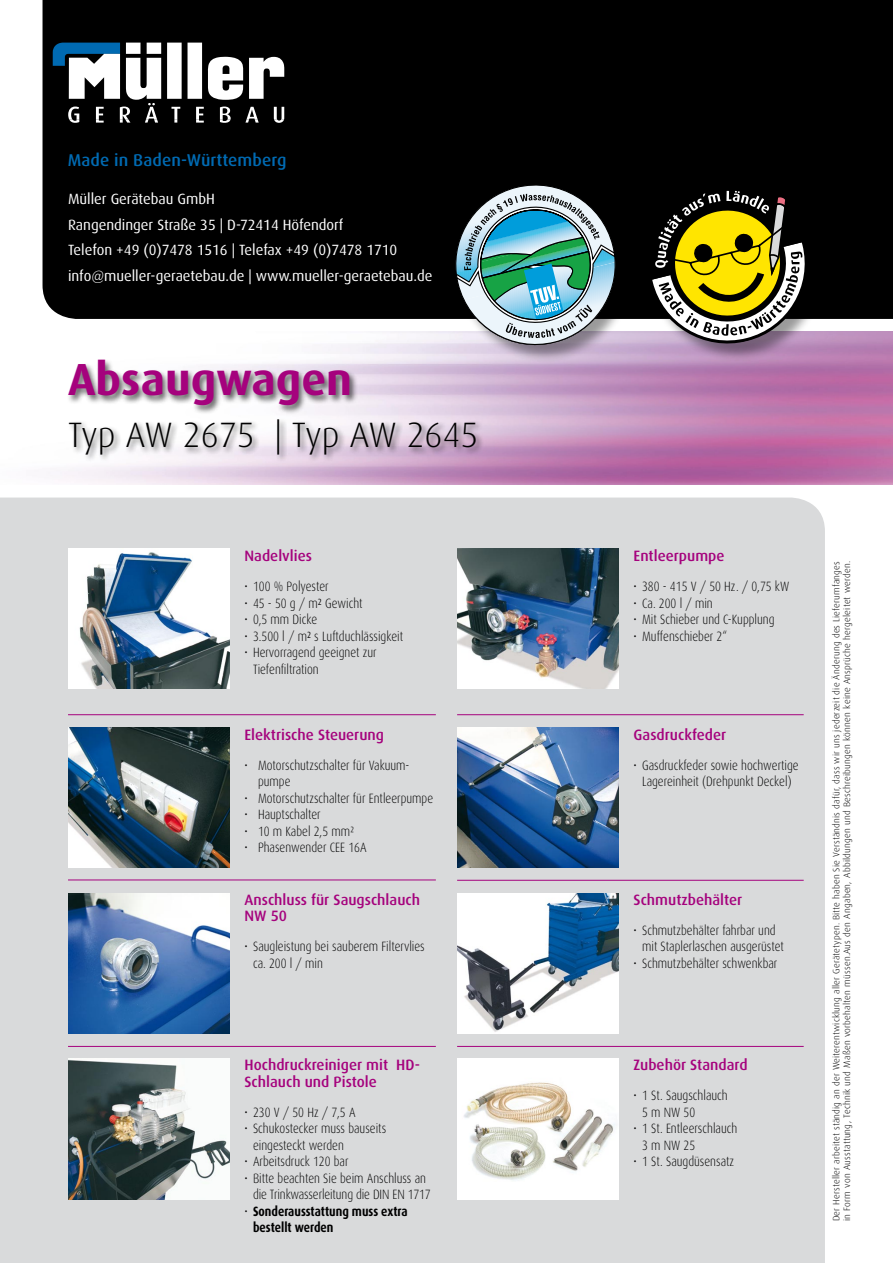
<style>
.page{position:relative;width:893px;height:1263px;background:#fff}
.page>*{position:absolute;margin:0;border:0;box-sizing:border-box;transform-origin:0 0}
.t1{font:700 45px "Dax";color:#a5027d}
.t2{font:300 35.25px "Dax";color:#000}
.t3{font:500 17.1px "Dax";letter-spacing:.005em;color:#006ab2}
.t4{font:500 15px/16.5px "Dax";color:#a5027d}
.t5{font:14.85px/25.5px "Dax";color:#fff}
.t6{font:300 13.5px/16.5px "Dax";color:#000;scale:.85 1}
.t7{font:700 13.5px/16.5px "Dax";color:#000;scale:.85 1}
.t8{font:300 9.3px/10.5px "Dax";letter-spacing:.02em;color:#000}
.s1{font-weight:300}
</style>
<div class="page">
<div style="left:43px;top:0;width:850px;height:319px;background:#000"></div>
<div style="left:0;top:497px;width:825px;height:766px;background:#d9dadb"></div>
<img style="left:60px;top:332px;width:833px;height:153px">
<div style="left:67px;top:359px;width:417px;height:104px;background:#000;opacity:.6"></div>
<div style="left:647px;top:183px;width:178px;height:178px;background:#000;opacity:.4"></div>
<svg style="left:641px;top:173px;width:177px;height:181px;background:#716839"></svg>
<svg style="left:53px;top:43px;width:231px;height:80px"></svg>
<img style="left:68px;top:893px;width:162px;height:140px">
<img style="left:68px;top:1059px;width:162px;height:140px">
<img style="left:68px;top:727px;width:162px;height:140px">
<img style="left:457px;top:893px;width:162px;height:140px">
<img style="left:457px;top:1059px;width:162px;height:140px">
<img style="left:68px;top:549px;width:162px;height:140px">
<img style="left:457px;top:549px;width:162px;height:140px">
<img style="left:457px;top:727px;width:162px;height:140px">
<hr style="left:68px;top:880px;width:368px;height:1px;background:#a5027d">
<hr style="left:68px;top:1046px;width:368px;height:1px;background:#a5027d">
<hr style="left:68px;top:714px;width:368px;height:1px;background:#a5027d">
<hr style="left:457px;top:714px;width:347px;height:1px;background:#a5027d">
<hr style="left:457px;top:880px;width:347px;height:1px;background:#a5027d">
<hr style="left:457px;top:1046px;width:347px;height:1px;background:#a5027d">
<div style="left:455px;top:184px;width:178px;height:179px;background:#000;opacity:.4"></div>
<svg style="left:447px;top:175px;width:178px;height:179px;background:#6a8b90"></svg>
<p class="t3" style="left:68px;top:150px;width:220px">Made in Baden-Württemberg</p>
<p class="t5" style="left:68px;top:186px;width:366px">Müller Gerätebau GmbH<br>Rangendinger Straße 35 | D-72414 Höfendorf<br>Telefon +49 (0)7478 1516 | Telefax +49 (0)7478 1710 info@mueller-geraetebau.de | www.mueller-geraetebau.de</p>
<h1 class="t1" style="left:68px;top:354px;width:286px">Absaugwagen</h1>
<h2 class="t2" style="left:68px;top:415px;width:412px">Typ AW 2675 | Typ AW 2645</h2>
<p class="t4" style="left:244px;top:548px;width:69px">Nadelvlies</p>
<p class="t6" style="left:244px;top:578px;width:101px">• 100 % Polyester</p>
<p class="t6" style="left:244px;top:595px;width:140px">• 45 - 50 g / m<sup>2</sup> Gewicht</p>
<p class="t6" style="left:244px;top:611px;width:87px">• 0,5 mm Dicke</p>
<p class="t6" style="left:244px;top:628px;width:188px">• 3.500 l / m<sup>2</sup> s Luftduchlässigkeit</p>
<p class="t6" style="left:253px;top:644px;width:147px;text-indent:-9px">• Hervorragend geeignet zur<br>Tiefenfiltration</p>
<p class="t4" style="left:244px;top:726px;width:141px">Elektrische Steuerung</p>
<p class="t6" style="left:258px;top:757px;width:180px;text-indent:-13px">• Motorschutzschalter für Vakuum&shy;pumpe</p>
<p class="t6" style="left:244px;top:790px;width:223px">• Motorschutzschalter für Entleerpumpe</p>
<p class="t6" style="left:244px;top:806px;width:91px">• Hauptschalter</p>
<p class="t6" style="left:244px;top:823px;width:131px">• 10 m Kabel 2,5 mm²</p>
<p class="t6" style="left:244px;top:839px;width:145px">• Phasenwender CEE 16A</p>
<p class="t4" style="left:244px;top:891px;width:177px">Anschluss für Saugschlauch<br>NW 50</p>
<p class="t6" style="left:253px;top:938px;width:204px;text-indent:-9px">• Saugleistung bei sauberem Filtervlies ca. 200 l / min</p>
<p class="t4" style="left:244px;top:1057px;width:177px">Hochdruckreiniger mit HD-<br>Schlauch und Pistole</p>
<p class="t6" style="left:244px;top:1104px;width:132px">• 230 V / 50 Hz / 7,5 A</p>
<p class="t6" style="left:253px;top:1121px;width:158px;text-indent:-9px">• Schukostecker muss bauseits eingesteckt werden</p>
<p class="t6" style="left:244px;top:1154px;width:124px">• Arbeitsdruck 120 bar</p>
<p class="t6" style="left:253px;top:1170px;width:211px;text-indent:-9px">• Bitte beachten Sie beim Anschluss an die Trinkwasserleitung die DIN EN 1717</p>
<p class="t7" style="left:253px;top:1203px;width:183px;text-indent:-9px"><span class="s1">•</span> Sonderausstattung muss extra bestellt werden</p>
<p class="t4" style="left:634px;top:548px;width:92px">Entleerpumpe</p>
<p class="t6" style="left:634px;top:578px;width:185px">• 380 - 415 V / 50 Hz. / 0,75 kW</p>
<p class="t6" style="left:634px;top:595px;width:95px">• Ca. 200 l / min</p>
<p class="t6" style="left:634px;top:611px;width:167px">• Mit Schieber und C-Kupplung</p>
<p class="t6" style="left:634px;top:628px;width:111px">• Muffenschieber 2“</p>
<p class="t4" style="left:634px;top:726px;width:94px">Gasdruckfeder</p>
<p class="t6" style="left:634px;top:757px;width:196px;text-align:center">• Gasdruckfeder sowie hochwertige<br>Lagereinheit (Drehpunkt Deckel)</p>
<p class="t4" style="left:634px;top:891px;width:110px">Schmutzbehälter</p>
<p class="t6" style="left:642px;top:922px;width:168px;text-indent:-9px">• Schmutzbehälter fahrbar und mit Staplerlaschen ausgerüstet</p>
<p class="t6" style="left:634px;top:955px;width:171px">• Schmutzbehälter schwenkbar</p>
<p class="t4" style="left:634px;top:1057px;width:116px">Zubehör Standard</p>
<p class="t6" style="left:642px;top:1088px;width:102px;text-indent:-9px">• 1 St. Saugschlauch<br>5 m NW 50</p>
<p class="t6" style="left:642px;top:1121px;width:114px;text-indent:-9px">• 1 St. Entleerschlauch<br>3 m NW 25</p>
<p class="t6" style="left:634px;top:1154px;width:120px">• 1 St. Saugdüsensatz</p>
<p class="t8" style="left:831px;top:1221px;width:661px;rotate:-90deg">Der Hersteller arbeitet ständig an der Weiterentwicklung aller Gerätetypen. Bitte haben Sie Verständnis dafür, dass wir uns jederzeit die Änderung des Lieferumfanges in Form von Ausstattung, Technik und Maßen vorbehalten müssen.Aus den Angaben, Abbildungen und Beschreibungen können keine Ansprüche hergeleitet werden.</p>
</div>
